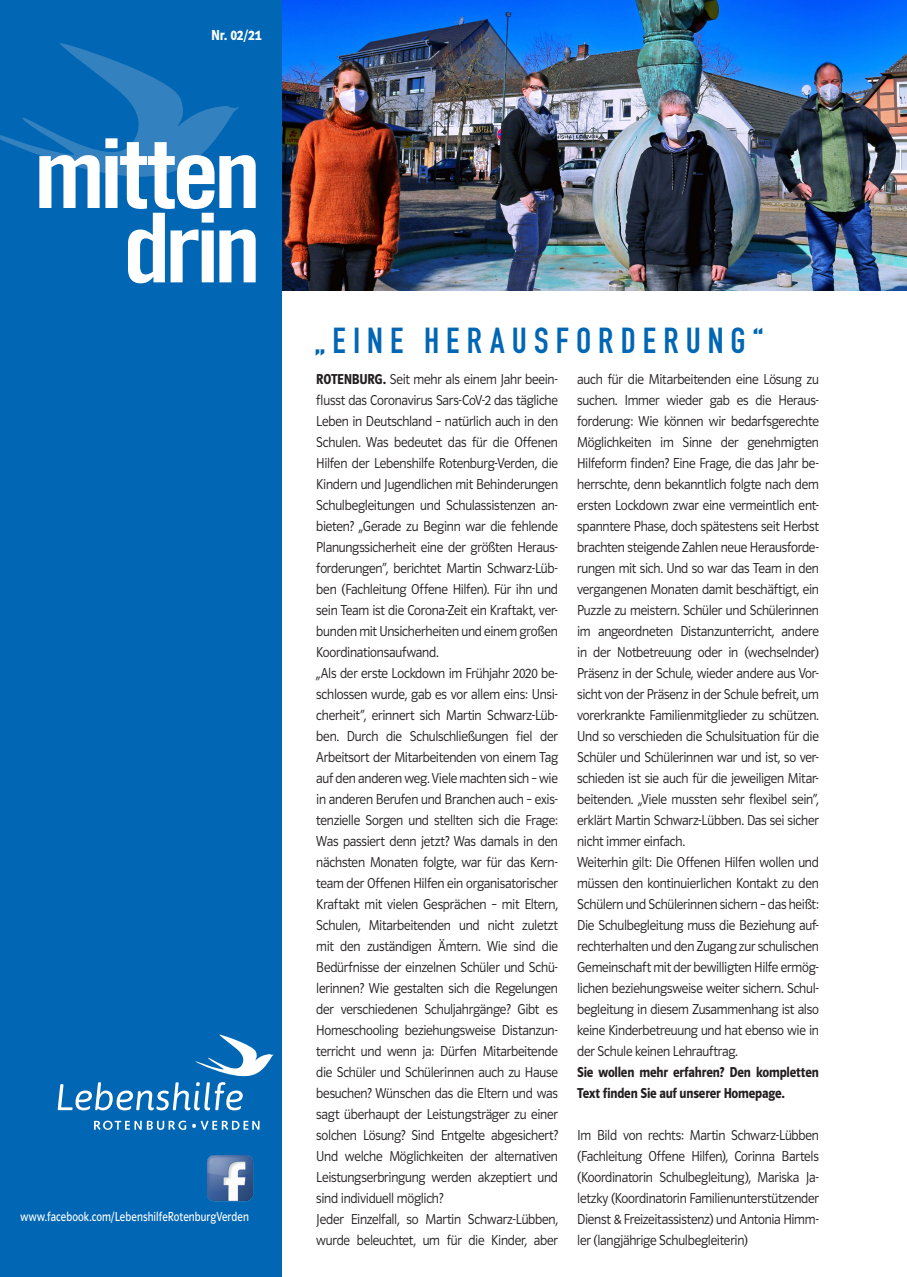
<style>
.page{position:relative;width:907px;height:1277px;background:#fff}
.page>*{position:absolute;margin:0;border:0;box-sizing:border-box;transform-origin:0 0}
.t1{font:35.7px "DIN Engschrift Std";letter-spacing:.2em;color:#0166b3}
.t2{font:600 15px "Polo 11 R";color:#fff;scale:.94 1}
.t3{font:14.85px/21px "Polo 11 R Leicht";letter-spacing:-.015em;color:#231f20;text-align:justify;scale:.9 1}
.t4{font:600 14.85px/21px "Polo 11 R";letter-spacing:-.015em;color:#231f20;scale:.9 1}
.t5{font:13.5px "Polo 11 R Buch";letter-spacing:.01em;color:#fff;scale:.82 1}
.s1{font-family:"Polo 11 R";font-weight:600}
</style>
<div class="page">
<img style="left:281px;top:0;width:626px;height:290px">
<div style="left:0;top:0;width:281px;height:1277px;background:#0166b3"></div>
<svg style="left:58px;top:1034px;width:216px;height:76px"></svg>
<svg style="left:94px;top:1120px;width:165px;height:9px"></svg>
<img style="left:207px;top:1155px;width:47px;height:47px">
<svg style="left:0;top:43px;width:256px;height:240px"></svg>
<p class="t2" style="left:211px;top:27px;width:55px">Nr. 02/21</p>
<p class="t5" style="left:21px;top:1209px;width:280px">www.facebook.com/LebenshilfeRotenburgVerden</p>
<p class="t1" style="left:315px;top:320px;width:449px">„EINE HERAUSFORDERUNG“</p>
<p class="t3" style="left:316px;top:368px;width:270px"><span class="s1">ROTENBURG.</span> Seit mehr als einem Jahr beein&shy;flusst das Coronavirus Sars-CoV-2 das tägliche Leben in Deutschland – natürlich auch in den Schulen. Was bedeutet das für die Offenen Hilfen der Lebenshilfe Rotenburg-Verden, die Kindern und Jugendlichen mit Behinderungen Schulbegleitungen und Schulassistenzen an&shy;bieten? „Gerade zu Beginn war die fehlende Planungssicherheit eine der größten Heraus&shy;forderungen“, berichtet Martin Schwarz-Lüb&shy;ben (Fachleitung Offene Hilfen). Für ihn und sein Team ist die Corona-Zeit ein Kraftakt, ver&shy;bunden mit Unsicherheiten und einem großen Koordinationsaufwand.</p>
<p class="t3" style="left:316px;top:662px;width:270px">„Als der erste Lockdown im Frühjahr 2020 be&shy;schlossen wurde, gab es vor allem eins: Unsi&shy;cherheit“, erinnert sich Martin Schwarz-Lüb&shy;ben. Durch die Schulschließungen fiel der Arbeitsort der Mitarbeitenden von einem Tag auf den anderen weg. Viele machten sich – wie in anderen Berufen und Branchen auch – exis&shy;tenzielle Sorgen und stellten sich die Frage:<br>Was passiert denn jetzt? Was damals in den nächsten Monaten folgte, war für das Kern&shy;team der Offenen Hilfen ein organisatorischer Kraftakt mit vielen Gesprächen – mit Eltern, Schulen, Mitarbeitenden und nicht zuletzt mit den zuständigen Ämtern. Wie sind die Bedürfnisse der einzelnen Schüler und Schü&shy;lerinnen? Wie gestalten sich die Regelungen der verschiedenen Schuljahrgänge? Gibt es Homeschooling beziehungsweise Distanzun&shy;terricht und wenn ja: Dürfen Mitarbeitende die Schüler und Schülerinnen auch zu Hause besuchen? Wünschen das die Eltern und was sagt überhaupt der Leistungsträger zu einer solchen Lösung? Sind Entgelte abgesichert?<br>Und welche Möglichkeiten der alternativen Leistungserbringung werden akzeptiert und sind individuell möglich?</p>
<p class="t3" style="left:316px;top:1208px;width:270px">Jeder Einzelfall, so Martin Schwarz-Lübben, wurde beleuchtet, um für die Kinder, aber</p>
<p class="t3" style="left:577px;top:368px;width:270px">auch für die Mitarbeitenden eine Lösung zu suchen. Immer wieder gab es die Heraus&shy;forderung: Wie können wir bedarfsgerechte Möglichkeiten im Sinne der genehmigten Hilfeform finden? Eine Frage, die das Jahr be&shy;herrschte, denn bekanntlich folgte nach dem ersten Lockdown zwar eine vermeintlich ent&shy;spanntere Phase, doch spätestens seit Herbst brachten steigende Zahlen neue Herausforde&shy;rungen mit sich. Und so war das Team in den vergangenen Monaten damit beschäftigt, ein Puzzle zu meistern. Schüler und Schülerinnen im angeordneten Distanzunterricht, andere in der Notbetreuung oder in (wechselnder)<br>Präsenz in der Schule, wieder andere aus Vor&shy;sicht von der Präsenz in der Schule befreit, um vorerkrankte Familienmitglieder zu schützen.<br>Und so verschieden die Schulsituation für die Schüler und Schülerinnen war und ist, so ver&shy;schieden ist sie auch für die jeweiligen Mitar&shy;beitenden. „Viele mussten sehr flexibel sein“, erklärt Martin Schwarz-Lübben. Das sei sicher nicht immer einfach.</p>
<p class="t3" style="left:577px;top:851px;width:270px">Weiterhin gilt: Die Offenen Hilfen wollen und müssen den kontinuierlichen Kontakt zu den Schülern und Schülerinnen sichern – das heißt:<br>Die Schulbegleitung muss die Beziehung auf&shy;rechterhalten und den Zugang zur schulischen Gemeinschaft mit der bewilligten Hilfe ermög&shy;lichen beziehungsweise weiter sichern. Schul&shy;begleitung in diesem Zusammenhang ist also keine Kinderbetreuung und hat ebenso wie in der Schule keinen Lehrauftrag.</p>
<p class="t4" style="left:577px;top:1062px;width:270px">Sie wollen mehr erfahren? Den kompletten<br>Text finden Sie auf unserer Homepage.</p>
<p class="t3" style="left:577px;top:1124px;width:270px">Im Bild von rechts: Martin Schwarz-Lübben (Fachleitung Offene Hilfen), Corinna Bartels (Koordinatorin Schulbegleitung), Mariska Ja&shy;letzky (Koordinatorin Familienunterstützender Dienst &amp; Freizeitassistenz) und Antonia Himm&shy;ler (langjährige Schulbegleiterin)</p>
</div>
